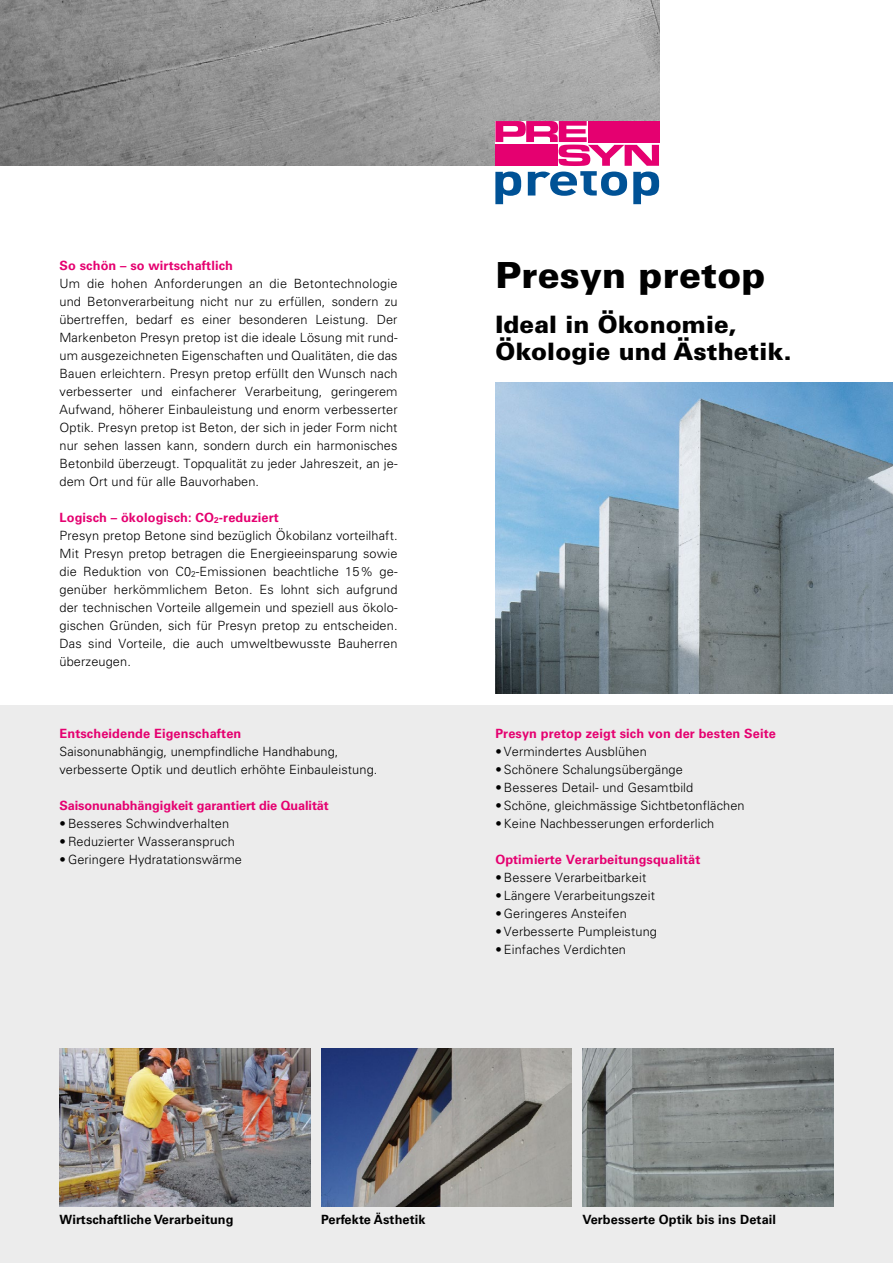
<style>
.page{position:relative;width:893px;height:1263px;background:#fff}
.page>*{position:absolute;margin:0;border:0;box-sizing:border-box;transform-origin:0 0}
.t1{font:900 36px "Univers LT Std";letter-spacing:.005em;color:#000}
.t2{font:900 24px/27px "Univers LT Std";letter-spacing:.005em;color:#000}
.t3{font:300 12.75px/18px "Univers LT Std";letter-spacing:.01em;color:#000}
.t4{font:700 12.75px "Univers LT Std";letter-spacing:.01em;color:#e50070}
.t5{font:700 12.75px "Univers LT Std";letter-spacing:.01em;color:#000}
.t6{font:700 12.75px "Univers LT Std";letter-spacing:-.01em;color:#e50070}
.s1{font-weight:700;color:#e50070}
</style>
<div class="page">
<div style="left:0;top:705px;width:893px;height:558px;background:#ececec"></div>
<img style="left:0;top:0;width:659px;height:166px">
<img style="left:495px;top:383px;width:398px;height:310px">
<img style="left:60px;top:1049px;width:250px;height:157px">
<img style="left:321px;top:1049px;width:251px;height:157px">
<img style="left:583px;top:1049px;width:250px;height:157px">
<svg style="left:495px;top:121px;width:164px;height:83px"></svg>
<p class="t4" style="left:60px;top:258px;width:175px">So schön – so wirtschaftlich</p>
<p class="t3" style="left:59px;top:275px;width:340px;text-align:justify">Um die hohen Anforderungen an die Betontechnologie und Betonverarbeitung nicht nur zu erfüllen, sondern zu übertreffen, bedarf es einer besonderen Leistung. Der Markenbeton -Presyn pretop ist die ideale Lösung mit rund&shy;um ausgezeichneten Eigenschaften und Qualitäten, die das Bauen erleichtern. Presyn pretop erfüllt den Wunsch nach verbesserter und einfacherer Verarbeitung, geringerem Aufwand, höherer Einbauleistung und enorm verbesserter Optik. Presyn pretop ist Beton, der sich in jeder Form nicht nur sehen lassen kann, sondern durch ein harmonisches Betonbild überzeugt. Topqualität zu jeder Jahreszeit, an je&shy;dem Ort und für alle Bauvorhaben.</p>
<p class="t3" style="left:60px;top:509px;width:340px"><span class="s1">Logisch – ökologisch: CO</span><sub>2</sub><span class="s1">-reduziert<br></span>Presyn pretop Betone sind bezüglich Ökobilanz vorteilhaft.<br>Mit Presyn pretop betragen die Energieeinsparung sowie die Reduktion von C0<sub>2</sub>-Emissionen beachtliche 15% ge&shy;genüber herkömmlichem Beton. Es lohnt sich aufgrund der technischen Vorteile allgemein und speziell aus ökolo&shy;gischen Gründen, sich für Presyn pretop zu entscheiden.<br>Das sind Vorteile, die auch umweltbewusste Bauherren überzeugen.</p>
<p class="t4" style="left:60px;top:726px;width:183px">Entscheidende Eigenschaften</p>
<p class="t3" style="left:60px;top:742px;width:319px">Saisonunabhängig, unempfindliche Handhabung, verbesserte Optik und deutlich erhöhte Einbauleistung.</p>
<p class="t6" style="left:60px;top:798px;width:271px">Saisonunabhängigkeit garantiert die Qualität</p>
<p class="t3" style="left:60px;top:815px;width:171px">• Besseres Schwindverhalten</p>
<p class="t3" style="left:60px;top:833px;width:177px">• Reduzierter Wasseranspruch</p>
<p class="t3" style="left:60px;top:851px;width:184px">• Geringere Hydratationswärme</p>
<h1 class="t1" style="left:495px;top:253px;width:272px">Presyn pretop</h1>
<h2 class="t2" style="left:495px;top:311px;width:298px">Ideal in Ökonomie,<br>Ökologie und Ästhetik.</h2>
<p class="t4" style="left:495px;top:726px;width:282px">Presyn pretop zeigt sich von der besten Seite</p>
<p class="t3" style="left:495px;top:743px;width:153px">• Vermindertes Ausblühen</p>
<p class="t3" style="left:495px;top:761px;width:189px">• Schönere Schalungsübergänge</p>
<p class="t3" style="left:495px;top:779px;width:199px">• Besseres Detail- und Gesamtbild</p>
<p class="t3" style="left:495px;top:797px;width:251px">• Schöne, gleichmässige Sichtbetonflächen</p>
<p class="t3" style="left:495px;top:815px;width:220px">• Keine Nachbesserungen erforderlich</p>
<p class="t4" style="left:495px;top:852px;width:207px">Optimierte Verarbeitungsqualität</p>
<p class="t3" style="left:495px;top:869px;width:152px">• Bessere Verarbeitbarkeit</p>
<p class="t3" style="left:495px;top:887px;width:161px">• Längere Verarbeitungszeit</p>
<p class="t3" style="left:495px;top:905px;width:133px">• Geringeres Ansteifen</p>
<p class="t3" style="left:495px;top:923px;width:163px">• Verbesserte Pumpleistung</p>
<p class="t3" style="left:495px;top:941px;width:132px">• Einfaches Verdichten</p>
<p class="t5" style="left:60px;top:1212px;width:176px">Wirtschaftliche Verarbeitung</p>
<p class="t5" style="left:321px;top:1212px;width:106px">Perfekte Ästhetik</p>
<p class="t5" style="left:583px;top:1212px;width:195px">Verbesserte Optik bis ins Detail</p>
</div>
